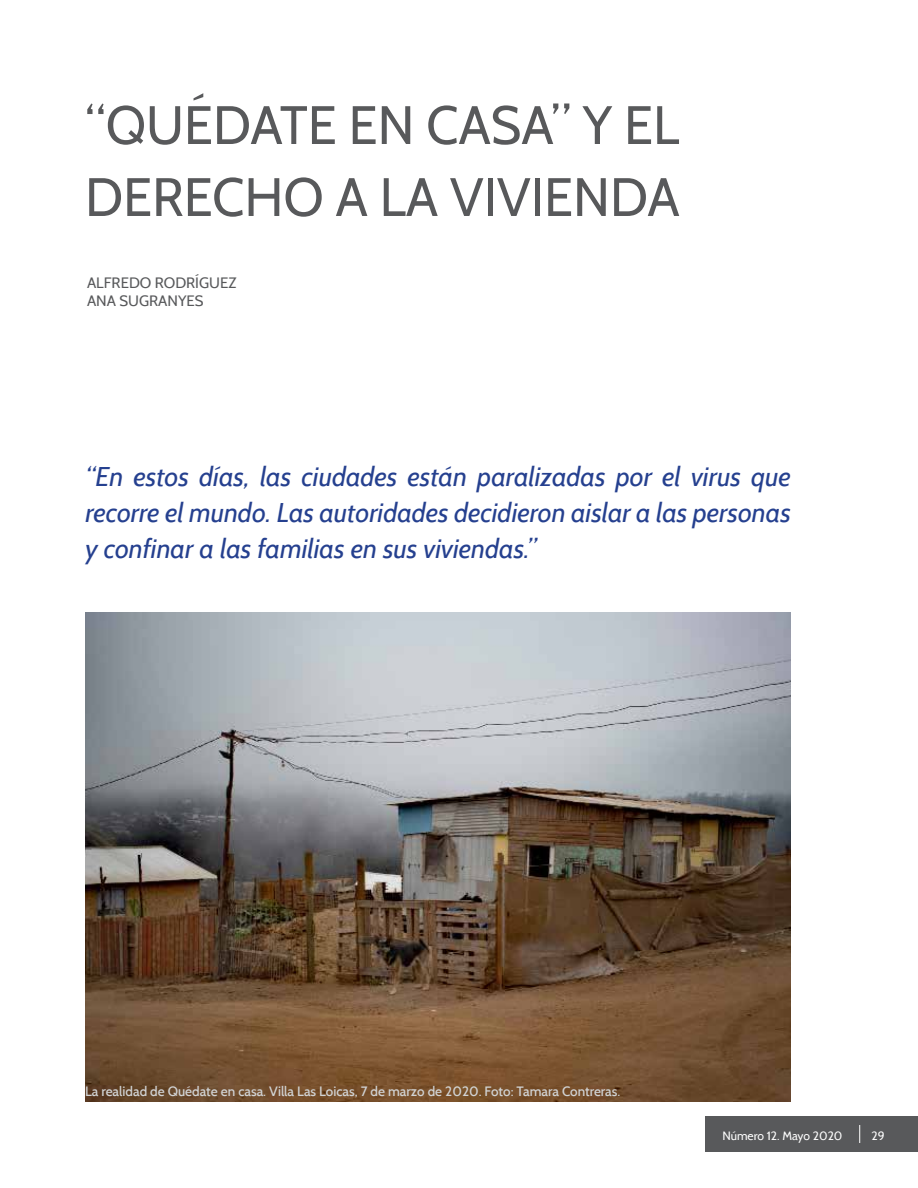
<style>
.page{position:relative;width:918px;height:1188px;background:#fff}
.page>*{position:absolute;margin:0;border:0;box-sizing:border-box;transform-origin:0 0}
.t1{font:54px/72px "Cabin";color:#58595b}
.t2{font:italic 27px/36px "Cabin";color:#25408f;text-align:justify}
.t3{font:15px/18px "Cabin";color:#58595b}
.t4{font:500 13.5px "Cabin";color:#d1d3d4}
.t5{font:12px "Cabin";color:#fff}
</style>
<div class="page">
<div style="left:705px;top:1116px;width:213px;height:36px;background:#58595b"></div>
<svg style="left:859px;top:1125px;width:1px;height:18px"></svg>
<img style="left:85px;top:613px;width:705px;height:489px">
<h1 class="t1" style="left:85px;top:89px;width:596px">“QUÉDATE EN CASA” Y EL<br>DERECHO A LA VIVIENDA</h1>
<p class="t3" style="left:87px;top:274px;width:151px">ALFREDO RODRÍGUEZ<br>ANA SUGRANYES</p>
<p class="t2" style="left:86px;top:458px;width:707px">“En estos días, las ciudades están paralizadas por el virus que recorre el mundo. Las autoridades decidieron aislar a las personas y confinar a las familias en sus viviendas.”</p>
<p class="t4" style="left:85px;top:1083px;width:537px">La realidad de Quédate en casa. Villa Las Loicas, 7 de marzo de 2020. Foto: Tamara Contreras.</p>
<p class="t5" style="left:722px;top:1128px;width:122px">Número 12. Mayo 2020</p>
<p class="t5" style="left:872px;top:1128px;width:15px">29</p>
</div>
